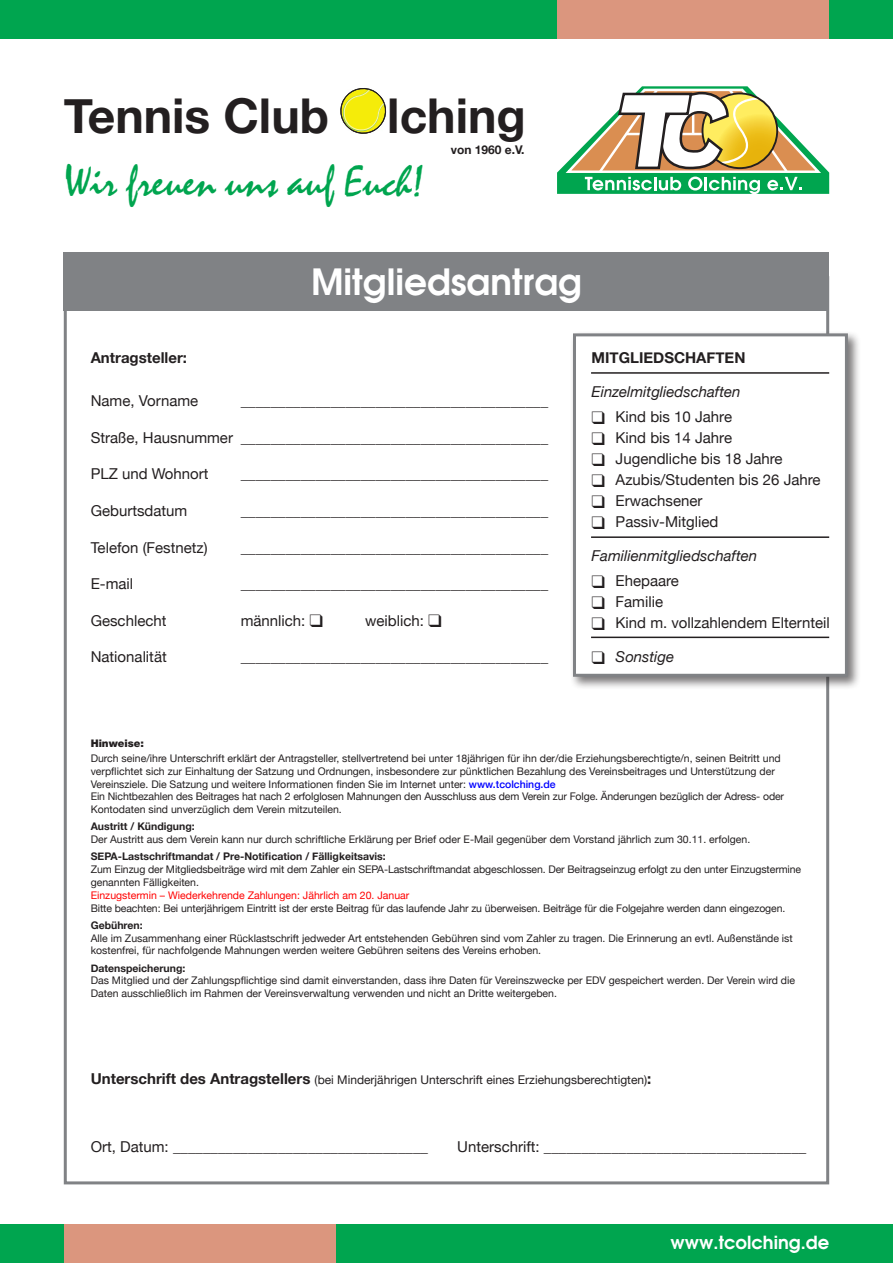
<style>
.page{position:relative;width:893px;height:1263px;background:#fff}
.page>*{position:absolute;margin:0;border:0;box-sizing:border-box;transform-origin:0 0}
.t1{font:700 48px "Helvetica Neue";color:#231f20}
.t2{font:42px "Mistral";color:#00a54f}
.t3{font:600 36px "Avant Garde";color:#fff}
.t4{font:600 18px "Avant Garde";color:#fff}
.t5{font:15px "Helvetica Neue";color:#231f20}
.t6{font:italic 15px "Helvetica Neue";color:#231f20}
.t7{font:700 15px "Helvetica Neue";color:#231f20}
.t8{font:12px "Helvetica Neue";color:#231f20}
.t9{font:700 12px "Helvetica Neue";color:#231f20}
.t10{font:10.5px/12.9px "Helvetica Neue";color:#231f20}
.t11{font:700 10.5px "Helvetica Neue";color:#231f20}
.t12{font:10.5px "Helvetica Neue";color:#f00}
.t13{font:900 10.5px "Helvetica Neue";color:#231f20}
.s1{font-weight:500;color:#00f}
.s2{font-weight:700;font-size:15px}
</style>
<div class="page">
<div style="left:64px;top:252px;width:765px;height:58px;background:#808285"></div>
<svg style="left:557px;top:86px;width:272px;height:108px"></svg>
<div style="left:0;top:0;width:557px;height:38px;background:#00a54f"></div>
<div style="left:557px;top:0;width:336px;height:38px;background:#db967e"></div>
<div style="left:570px;top:331px;width:291px;height:359px;background:#231f20;opacity:.6"></div>
<div style="left:573px;top:333px;width:275px;height:344px;background:#fff;border:3px solid #808285"></div>
<hr style="left:591px;top:372px;width:238px;height:2px;background:#231f20">
<hr style="left:591px;top:536px;width:238px;height:2px;background:#231f20">
<hr style="left:591px;top:637px;width:238px;height:1px;background:#231f20">
<div style="left:336px;top:1225px;width:557px;height:38px;background:#00a54f"></div>
<div style="left:0;top:1225px;width:336px;height:38px;background:#db967e"></div>
<div style="left:829px;top:0;width:64px;height:38px;background:#00a54f"></div>
<div style="left:0;top:1225px;width:64px;height:38px;background:#00a54f"></div>
<svg style="left:340px;top:88px;width:47px;height:46px"></svg>
<p class="t1" style="left:64px;top:79px;width:464px">Tennis Club lching</p>
<p class="t9" style="left:451px;top:141px;width:75px">von 1960 e.V.</p>
<p class="t2" style="left:64px;top:157px;width:363px">Wir freuen uns auf Euch!</p>
<p class="t3" style="left:311px;top:258px;width:272px">Mitgliedsantrag</p>
<p class="t7" style="left:91px;top:346px;width:98px">Antragsteller:</p>
<p class="t5" style="left:91px;top:390px;width:109px">Name, Vorname</p>
<p class="t5" style="left:241px;top:390px;width:309px">_________________________________________</p>
<p class="t5" style="left:91px;top:427px;width:459px">Straße, Hausnummer _________________________________________</p>
<p class="t5" style="left:91px;top:463px;width:119px">PLZ und Wohnort</p>
<p class="t5" style="left:241px;top:463px;width:309px">_________________________________________</p>
<p class="t5" style="left:91px;top:500px;width:98px">Geburtsdatum</p>
<p class="t5" style="left:241px;top:500px;width:309px">_________________________________________</p>
<p class="t5" style="left:91px;top:536px;width:118px">Telefon (Festnetz)</p>
<p class="t5" style="left:241px;top:536px;width:309px">_________________________________________</p>
<p class="t5" style="left:91px;top:573px;width:44px">E-mail</p>
<p class="t5" style="left:241px;top:573px;width:309px">_________________________________________</p>
<p class="t5" style="left:91px;top:609px;width:77px">Geschlecht</p>
<p class="t5" style="left:241px;top:609px;width:84px">männlich: ❑</p>
<p class="t5" style="left:365px;top:609px;width:78px">weiblich: ❑</p>
<p class="t5" style="left:91px;top:646px;width:78px">Nationalität</p>
<p class="t5" style="left:241px;top:646px;width:309px">_________________________________________</p>
<p class="t7" style="left:592px;top:346px;width:155px">MITGLIEDSCHAFTEN</p>
<p class="t6" style="left:592px;top:381px;width:150px">Einzelmitgliedschaften</p>
<p class="t5" style="left:592px;top:406px;width:142px">❑ Kind bis 10 Jahre</p>
<p class="t5" style="left:592px;top:427px;width:142px">❑ Kind bis 14 Jahre</p>
<p class="t5" style="left:592px;top:448px;width:193px">❑ Jugendliche bis 18 Jahre</p>
<p class="t5" style="left:592px;top:469px;width:231px">❑ Azubis/Studenten bis 26 Jahre</p>
<p class="t5" style="left:592px;top:490px;width:112px">❑ Erwachsener</p>
<p class="t5" style="left:592px;top:511px;width:128px">❑ Passiv-Mitglied</p>
<p class="t6" style="left:592px;top:545px;width:167px">Familienmitgliedschaften</p>
<p class="t5" style="left:592px;top:570px;width:89px">❑ Ehepaare</p>
<p class="t5" style="left:592px;top:591px;width:73px">❑ Familie</p>
<p class="t5" style="left:592px;top:612px;width:240px">❑ Kind m. vollzahlendem Elternteil</p>
<p class="t6" style="left:592px;top:646px;width:84px">❑ Sonstige</p>
<p class="t13" style="left:91px;top:737px;width:55px">Hinweise:</p>
<p class="t10" style="left:91px;top:752px;width:691px">Durch seine/ihre Unterschrift erklärt der Antragsteller, stellvertretend bei unter 18jährigen für ihn der/die Erziehungsberechtigte/n, seinen Beitritt und verpflichtet sich zur Einhaltung der Satzung und Ordnungen, insbesondere zur pünktlichen Bezahlung des Vereinsbeitrages und Unterstützung der<br>Vereinsziele. Die Satzung und weitere Informationen finden Sie im Internet unter: <span class="s1">www.tcolching.de</span></p>
<p class="t10" style="left:91px;top:791px;width:695px">Ein Nichtbezahlen des Beitrages hat nach 2 erfolglosen Mahnungen den Ausschluss aus dem Verein zur Folge. Änderungen bezüglich der Adress- oder<br>Kontodaten sind unverzüglich dem Verein mitzuteilen.</p>
<p class="t11" style="left:91px;top:818px;width:106px">Austritt / Kündigung:</p>
<p class="t10" style="left:91px;top:834px;width:661px">Der Austritt aus dem Verein kann nur durch schriftliche Erklärung per Brief oder E-Mail gegenüber dem Vorstand jährlich zum 30.11. erfolgen.</p>
<p class="t11" style="left:91px;top:848px;width:297px">SEPA-Lastschriftmandat / Pre-Notification / Fälligkeitsavis:</p>
<p class="t10" style="left:91px;top:863px;width:712px">Zum Einzug der Mitgliedsbeiträge wird mit dem Zahler ein SEPA-Lastschriftmandat abgeschlossen. Der Beitragseinzug erfolgt zu den unter Einzugstermine genannten Fälligkeiten.</p>
<p class="t12" style="left:91px;top:887px;width:320px">Einzugstermin – Wiederkehrende Zahlungen: Jährlich am 20. Januar</p>
<p class="t10" style="left:91px;top:902px;width:696px">Bitte beachten: Bei unterjährigem Eintritt ist der erste Beitrag für das laufende Jahr zu überweisen. Beiträge für die Folgejahre werden dann eingezogen.</p>
<p class="t11" style="left:91px;top:917px;width:53px">Gebühren:</p>
<p class="t10" style="left:91px;top:932px;width:704px">Alle im Zusammenhang einer Rücklastschrift jedweder Art entstehenden Gebühren sind vom Zahler zu tragen. Die Erinnerung an evtl. Außenstände ist kostenfrei, für nachfolgende Mahnungen werden weitere Gebühren seitens des Vereins erhoben.</p>
<p class="t11" style="left:91px;top:959px;width:96px">Datenspeicherung:</p>
<p class="t10" style="left:91px;top:975px;width:706px">Das Mitglied und der Zahlungspflichtige sind damit einverstanden, dass ihre Daten für Vereinszwecke per EDV gespeichert werden. Der Verein wird die<br>Daten ausschließlich im Rahmen der Vereinsverwaltung verwenden und nicht an Dritte weitergeben.</p>
<p class="t8" style="left:91px;top:1071px;width:562px"><span class="s2">Unterschrift des Antragstellers</span> (bei Minderjährigen Unterschrift eines Erziehungsberechtigten)<span class="s2">:</span></p>
<p class="t5" style="left:91px;top:1136px;width:339px">Ort, Datum: __________________________________</p>
<p class="t5" style="left:457px;top:1136px;width:351px">Unterschrift: ___________________________________</p>
<p class="t4" style="left:670px;top:1230px;width:160px">www.tcolching.de</p>
</div>
